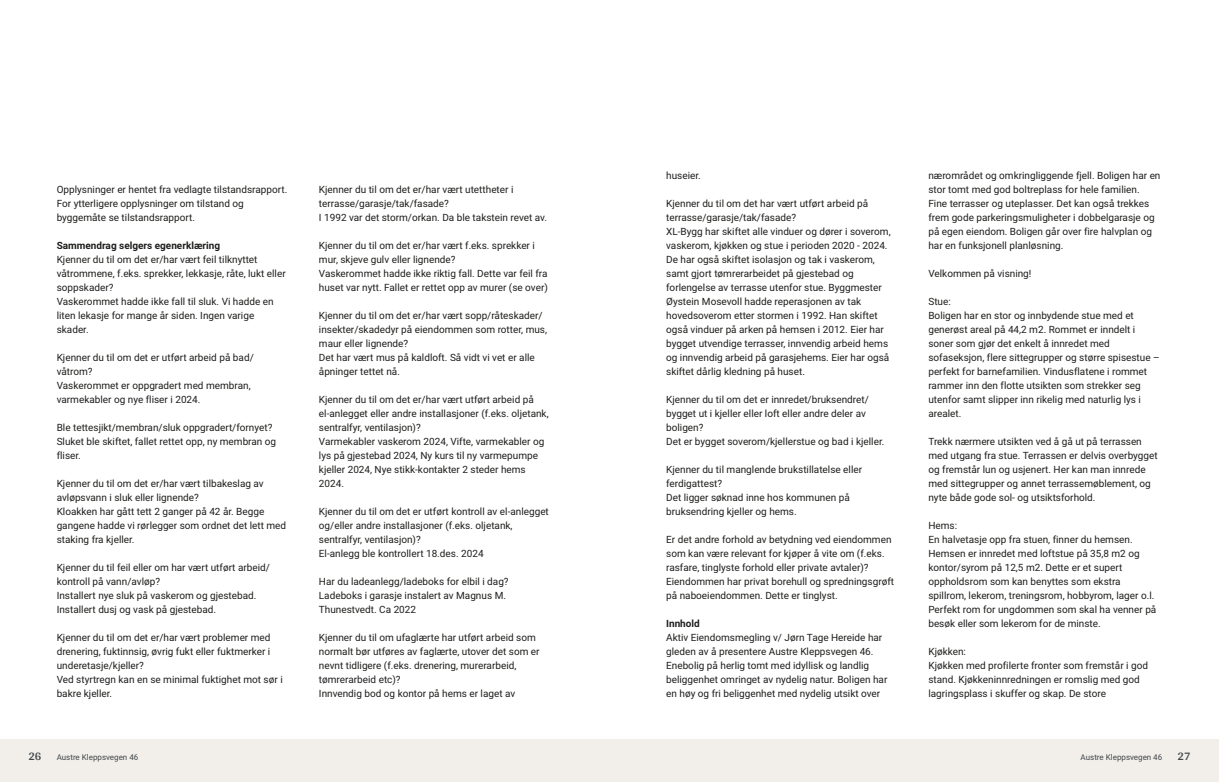
<style>
.page{position:relative;width:1219px;height:782px;background:#fff}
.page>*{position:absolute;margin:0;border:0;box-sizing:border-box;transform-origin:0 0}
.t1{font:700 12px "Arya";color:#414749}
.t2{font:10px/14px "Roboto Vitec";color:#1d1d1b}
.t3{font:700 10px "Roboto Vitec";color:#1d1d1b}
.t4{font:8px "Roboto Vitec";color:#414749}
</style>
<div class="page">
<div style="left:0;top:739px;width:612px;height:42px;background:#f2eeea"></div>
<div style="left:607px;top:739px;width:612px;height:42px;background:#f2eeea"></div>
<p class="t2" style="left:57px;top:181px;width:232px">Opplysninger er hentet fra vedlagte tilstandsrapport.<br>For ytterligere opplysninger om tilstand og byggemåte se tilstandsrapport.</p>
<p class="t3" style="left:57px;top:238px;width:165px">Sammendrag selgers egenerklæring</p>
<p class="t2" style="left:57px;top:251px;width:231px">Kjenner du til om det er/har vært feil tilknyttet våtrommene, f.eks. sprekker, lekkasje, råte, lukt eller soppskader?<br>Vaskerommet hadde ikke fall til sluk. Vi hadde en liten lekasje for mange år siden. Ingen varige skader.</p>
<p class="t2" style="left:57px;top:349px;width:199px">Kjenner du til om det er utført arbeid på bad/ våtrom?<br>Vaskerommet er oppgradert med membran, varmekabler og nye fliser i 2024.</p>
<p class="t2" style="left:57px;top:419px;width:221px">Ble tettesjikt/membran/sluk oppgradert/fornyet?<br>Sluket ble skiftet, fallet rettet opp, ny membran og fliser.</p>
<p class="t2" style="left:57px;top:475px;width:231px">Kjenner du til om det er/har vært tilbakeslag av avløpsvann i sluk eller lignende?<br>Kloakken har gått tett 2 ganger på 42 år. Begge gangene hadde vi rørlegger som ordnet det lett med staking fra kjeller.</p>
<p class="t2" style="left:57px;top:559px;width:215px">Kjenner du til feil eller om har vært utført arbeid/ kontroll på vann/avløp?<br>Installert nye sluk på vaskerom og gjestebad.<br>Installert dusj og vask på gjestebad.</p>
<p class="t2" style="left:57px;top:629px;width:228px">Kjenner du til om det er/har vært problemer med drenering, fuktinnsig, øvrig fukt eller fuktmerker i underetasje/kjeller?<br>Ved styrtregn kan en se minimal fuktighet mot sør i bakre kjeller.</p>
<p class="t1" style="left:28px;top:749px;width:15px">26</p>
<p class="t4" style="left:57px;top:751px;width:83px">Austre Kleppsvegen 46</p>
<p class="t2" style="left:319px;top:181px;width:230px">Kjenner du til om det er/har vært utettheter i terrasse/garasje/tak/fasade?<br>I 1992 var det storm/orkan. Da ble takstein revet av.</p>
<p class="t2" style="left:319px;top:237px;width:230px">Kjenner du til om det er/har vært f.eks. sprekker i mur, skjeve gulv eller lignende?<br>Vaskerommet hadde ikke riktig fall. Dette var feil fra huset var nytt. Fallet er rettet opp av murer (se over)</p>
<p class="t2" style="left:319px;top:307px;width:230px">Kjenner du til om det er/har vært sopp/råteskader/ insekter/skadedyr på eiendommen som rotter, mus, maur eller lignende?<br>Det har vært mus på kaldloft. Så vidt vi vet er alle åpninger tettet nå.</p>
<p class="t2" style="left:319px;top:391px;width:231px">Kjenner du til om det er/har vært utført arbeid på el‑anlegget eller andre installasjoner (f.eks. oljetank, sentralfyr, ventilasjon)?<br>Varmekabler vaskerom 2024, Vifte, varmekabler og lys på gjestebad 2024, Ny kurs til ny varmepumpe kjeller 2024, Nye stikk‑kontakter 2 steder hems 2024.</p>
<p class="t2" style="left:319px;top:503px;width:231px">Kjenner du til om det er utført kontroll av el‑anlegget og/eller andre installasjoner (f.eks. oljetank, sentralfyr, ventilasjon)?<br>El‑anlegg ble kontrollert 18.des. 2024</p>
<p class="t2" style="left:319px;top:573px;width:191px">Har du ladeanlegg/ladeboks for elbil i dag?<br>Ladeboks i garasje instalert av Magnus M.<br>Thunestvedt. Ca 2022</p>
<p class="t2" style="left:319px;top:629px;width:222px">Kjenner du til om ufaglærte har utført arbeid som normalt bør utføres av faglærte, utover det som er nevnt tidligere (f.eks. drenering, murerarbeid, tømrerarbeid etc)?<br>Innvendig bod og kontor på hems er laget av</p>
<p class="t2" style="left:666px;top:167px;width:36px">huseier.</p>
<p class="t2" style="left:666px;top:195px;width:226px">Kjenner du til om det har vært utført arbeid på terrasse/garasje/tak/fasade?<br>XL‑Bygg har skiftet alle vinduer og dører i soverom, vaskerom, kjøkken og stue i perioden 2020 ‑ 2024.<br>De har også skiftet isolasjon og tak i vaskerom, samt gjort tømrerarbeidet på gjestebad og forlengelse av terrasse utenfor stue. Byggmester Øystein Mosevoll hadde reperasjonen av tak hovedsoverom etter stormen i 1992. Han skiftet også vinduer på arken på hemsen i 2012. Eier har bygget utvendige terrasser, innvendig arbeid hems og innvendig arbeid på garasjehems. Eier har også skiftet dårlig kledning på huset.</p>
<p class="t2" style="left:666px;top:391px;width:220px">Kjenner du til om det er innredet/bruksendret/ bygget ut i kjeller eller loft eller andre deler av boligen?<br>Det er bygget soverom/kjellerstue og bad i kjeller.</p>
<p class="t2" style="left:666px;top:461px;width:197px">Kjenner du til manglende brukstillatelse eller ferdigattest?<br>Det ligger søknad inne hos kommunen på bruksendring kjeller og hems.</p>
<p class="t2" style="left:666px;top:531px;width:229px">Er det andre forhold av betydning ved eiendommen som kan være relevant for kjøper å vite om (f.eks. rasfare, tinglyste forhold eller private avtaler)?<br>Eiendommen har privat borehull og spredningsgrøft på naboeiendommen. Dette er tinglyst.</p>
<p class="t3" style="left:666px;top:616px;width:35px">Innhold</p>
<p class="t2" style="left:666px;top:629px;width:223px">Aktiv Eiendomsmegling v/ Jørn Tage Hereide har gleden av å presentere Austre Kleppsvegen 46.<br>Enebolig på herlig tomt med idyllisk og landlig beliggenhet omringet av nydelig natur. Boligen har en høy og fri beliggenhet med nydelig utsikt over</p>
<p class="t2" style="left:928px;top:167px;width:234px">nærområdet og omkringliggende fjell. Boligen har en stor tomt med god boltreplass for hele familien.<br>Fine terrasser og uteplasser. Det kan også trekkes frem gode parkeringsmuligheter i dobbelgarasje og på egen eiendom. Boligen går over fire halvplan og har en funksjonell planløsning.</p>
<p class="t2" style="left:928px;top:265px;width:105px">Velkommen på visning!</p>
<p class="t2" style="left:928px;top:293px;width:233px">Stue:<br>Boligen har en stor og innbydende stue med et generøst areal på 44,2 m2. Rommet er inndelt i soner som gjør det enkelt å innredet med sofaseksjon, flere sittegrupper og større spisestue – perfekt for barnefamilien. Vindusflatene i rommet rammer inn den flotte utsikten som strekker seg utenfor samt slipper inn rikelig med naturlig lys i arealet.</p>
<p class="t2" style="left:928px;top:433px;width:231px">Trekk nærmere utsikten ved å gå ut på terrassen med utgang fra stue. Terrassen er delvis overbygget og fremstår lun og usjenert. Her kan man innrede med sittegrupper og annet terrassemøblement, og nyte både gode sol‑ og utsiktsforhold.</p>
<p class="t2" style="left:928px;top:517px;width:229px">Hems:<br>En halvetasje opp fra stuen, finner du hemsen.<br>Hemsen er innredet med loftstue på 35,8 m2 og kontor/syrom på 12,5 m2. Dette er et supert oppholdsrom som kan benyttes som ekstra spillrom, lekerom, treningsrom, hobbyrom, lager o.l.<br>Perfekt rom for ungdommen som skal ha venner på besøk eller som lekerom for de minste.</p>
<p class="t2" style="left:928px;top:643px;width:221px">Kjøkken:<br>Kjøkken med profilerte fronter som fremstår i god stand. Kjøkkeninnredningen er romslig med god lagringsplass i skuffer og skap. De store</p>
<p class="t4" style="left:1081px;top:751px;width:83px">Austre Kleppsvegen 46</p>
<p class="t1" style="left:1177px;top:749px;width:15px">27</p>
</div>
